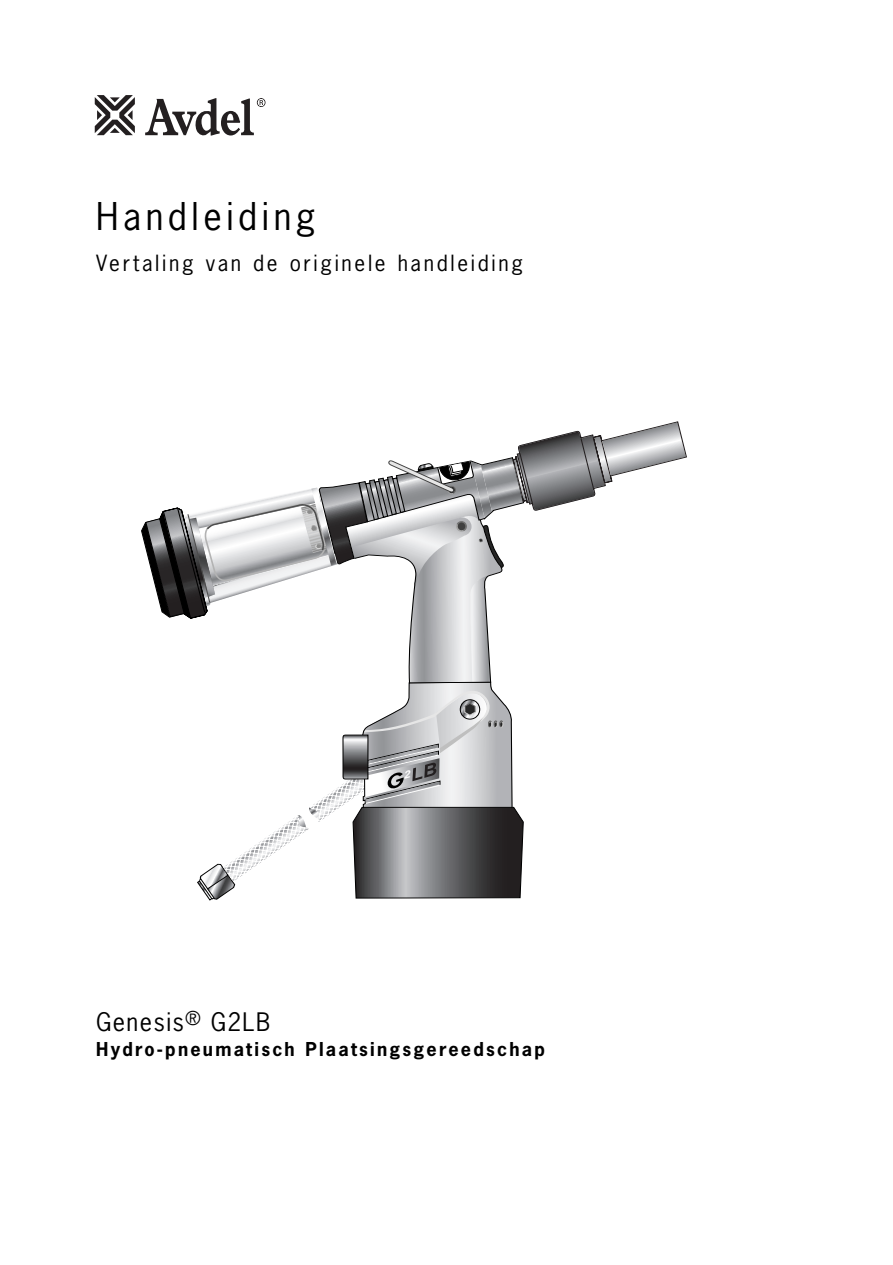
<style>
.page{position:relative;width:893px;height:1265px;background:#fff}
.page>*{position:absolute;margin:0;border:0;box-sizing:border-box;transform-origin:0 0}
.t1{font:36px "News Gothic";letter-spacing:.125em;color:#000}
.t2{font:24px "News Gothic";letter-spacing:.055em;color:#000}
.t3{font:21px "News Gothic";letter-spacing:.125em;color:#000}
.t4{font:700 18px "News Gothic";letter-spacing:.125em;color:#000}
</style>
<div class="page">
<svg style="left:95px;top:95px;width:40px;height:40px"></svg>
<svg style="left:145px;top:98px;width:120px;height:37px"></svg>
<svg style="left:141px;top:421px;width:546px;height:479px"></svg>
<p class="t1" style="left:96px;top:202px;width:221px">Handleiding</p>
<p class="t3" style="left:96px;top:254px;width:428px">Vertaling van de originele handleiding</p>
<p class="t2" style="left:96px;top:1012px;width:176px">Genesis<sup>®</sup> G2LB</p>
<p class="t4" style="left:96px;top:1042px;width:450px">Hydro-pneumatisch Plaatsingsgereedschap</p>
</div>
